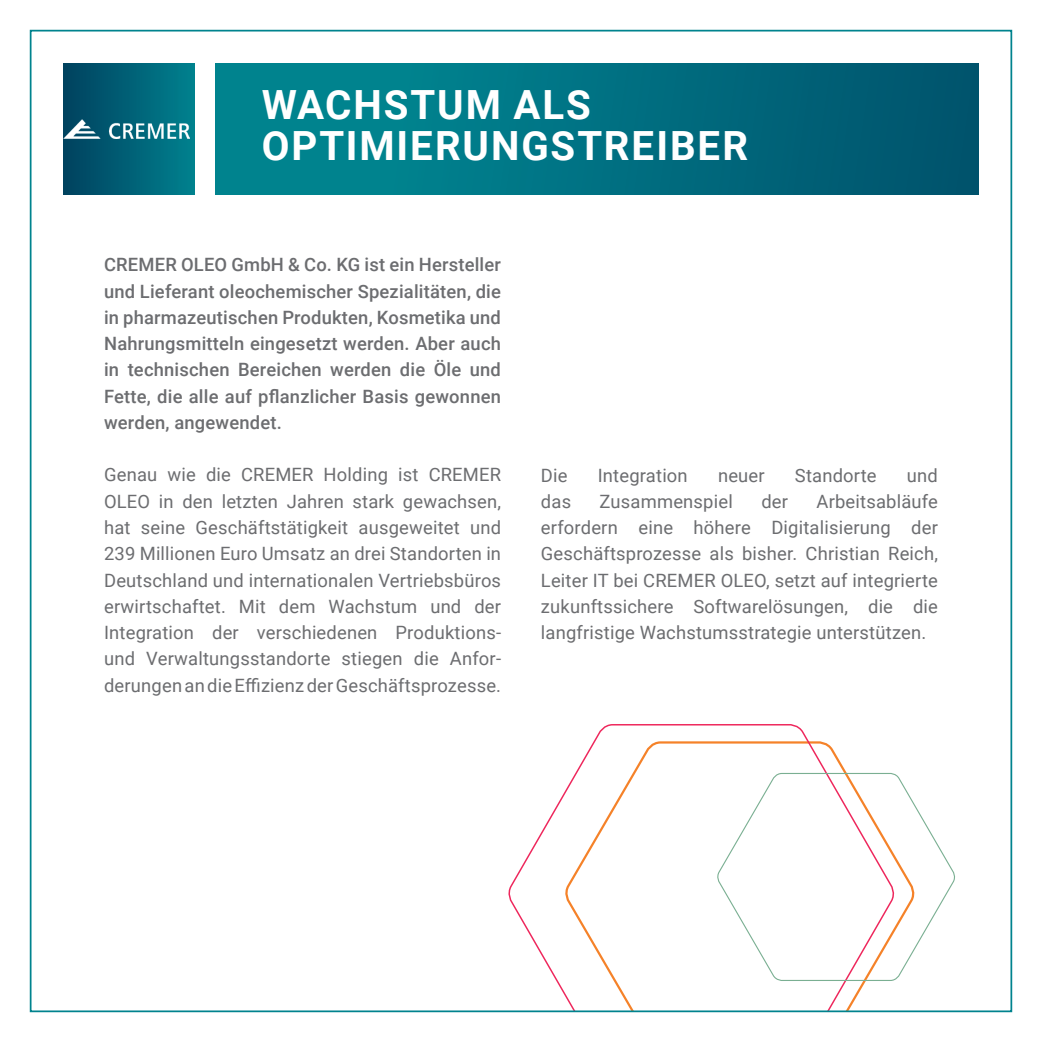
<style>
.page{position:relative;width:1042px;height:1042px;background:#fff}
.page>*{position:absolute;margin:0;border:0;box-sizing:border-box;transform-origin:0 0}
.t1{font:700 40.25px/40.2px "Roboto";letter-spacing:.045em;color:#fff}
.t2{font:18.38px/26.2px "Roboto";letter-spacing:.01em;color:#6c6d70;text-align:justify}
.t3{font:500 18.38px/26.2px "Roboto";letter-spacing:.01em;color:#6c6d70;text-align:justify}
</style>
<div class="page">
<div style="left:215px;top:63px;width:764px;height:131px;background:linear-gradient(to right,#008c95,#00546e)"></div>
<svg style="left:507px;top:724px;width:359px;height:289px"></svg>
<svg style="left:716px;top:772px;width:239px;height:209px"></svg>
<div style="left:528px;top:1012px;width:377px;height:30px;background:#fff"></div>
<div style="left:63px;top:63px;width:132px;height:132px;background:linear-gradient(to right,#00415e,#00818e)"></div>
<img style="left:63px;top:119px;width:126px;height:19px">
<h1 class="t1" style="left:262px;top:83px;width:488px">WACHSTUM ALS<br>OPTIMIERUNGSTREIBER</h1>
<p class="t3" style="left:104px;top:251px;width:398px">CREMER OLEO GmbH &amp; Co. KG ist ein Hersteller und Lieferant oleochemischer Spezialitäten, die in pharmazeutischen Produkten, Kosmetika und Nahrungsmitteln eingesetzt werden. Aber auch in technischen Bereichen werden die Öle und Fette, die alle auf pflanzlicher Basis gewonnen werden, angewendet.</p>
<p class="t2" style="left:104px;top:461px;width:398px">Genau wie die CREMER Holding ist CREMER OLEO in den letzten Jahren stark gewachsen, hat seine Geschäftstätigkeit ausgeweitet und 239 Millionen Euro Umsatz an drei Standorten in Deutschland und internationalen Vertriebsbüros erwirtschaftet. Mit dem Wachstum und der Integration der verschiedenen Produktions&shy;und Verwaltungsstandorte stiegen die Anfor&shy;derungen an die Effizienz der Geschäftsprozesse.</p>
<p class="t2" style="left:541px;top:461px;width:28px">Die</p>
<p class="t2" style="left:598px;top:461px;width:91px">Integration</p>
<p class="t2" style="left:718px;top:461px;width:48px">neuer</p>
<p class="t2" style="left:795px;top:461px;width:83px">Standorte</p>
<p class="t2" style="left:907px;top:461px;width:32px">und</p>
<p class="t2" style="left:541px;top:487px;width:398px;text-indent:276px">Arbeitsabläufe erfordern eine höhere Digitalisierung der Geschäftsprozesse als bisher. Christian Reich, Leiter IT bei CREMER OLEO, setzt auf integrierte zukunftssichere Softwarelösungen, die die langfristige Wachstumsstrategie unterstützen.</p>
<p class="t2" style="left:541px;top:487px;width:32px">das</p>
<p class="t2" style="left:599px;top:487px;width:135px">Zusammenspiel</p>
<p class="t2" style="left:761px;top:487px;width:28px">der</p>
</div>
